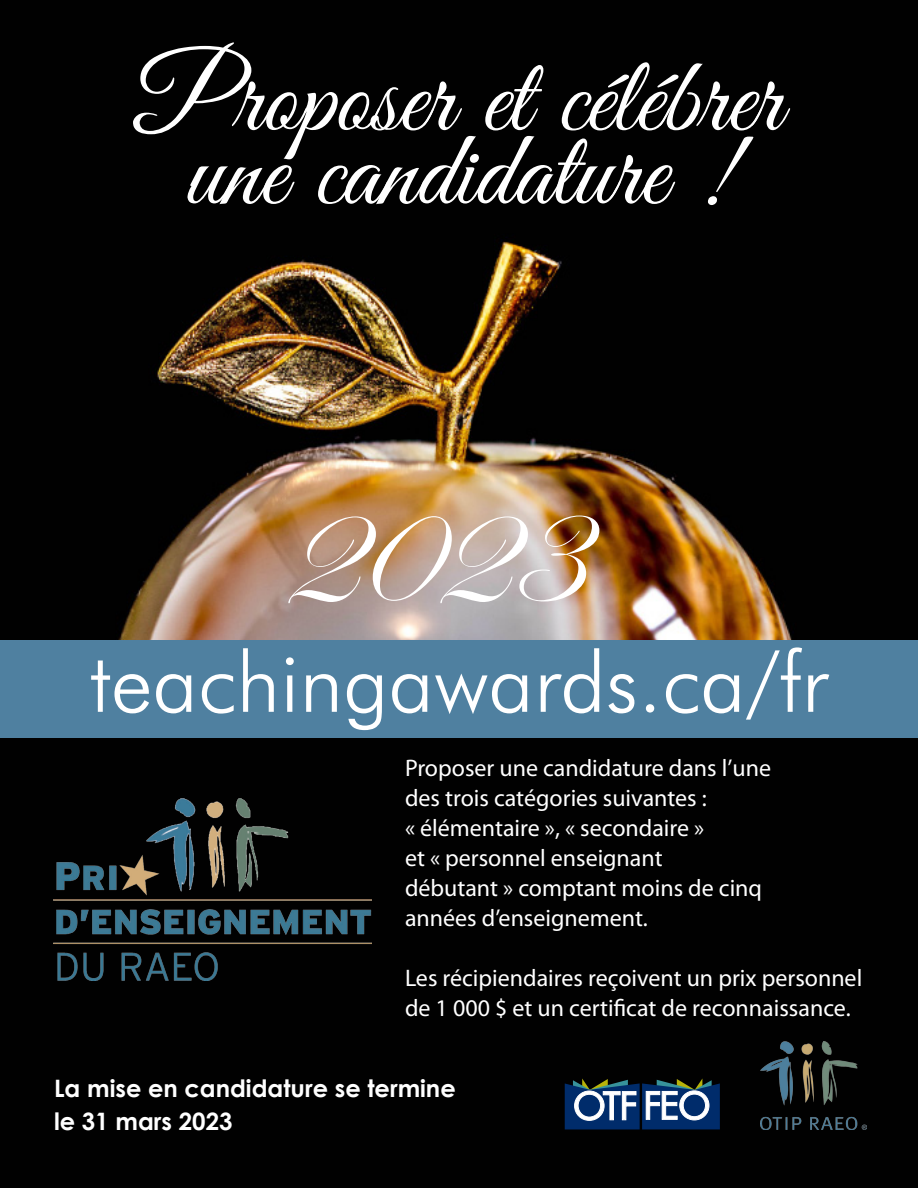
<style>
.page{position:relative;width:918px;height:1188px;background:#010101}
.page>*{position:absolute;margin:0;border:0;box-sizing:border-box;transform-origin:0 0}
.t1{font:159px "Edwardian Script ITC";color:#fff}
.t2{font:108px "Great Vibes";color:#fff}
.t3{font:300 84px "Futura BT";color:#fff}
.t4{font:24px "Myriad Pro";color:#fff}
.t5{font:700 24px "Century Gothic";color:#fff}
</style>
<div class="page">
<img style="left:118px;top:240px;width:674px;height:400px">
<div style="left:0;top:640px;width:918px;height:98px;background:#4f80a0"></div>
<img style="left:761px;top:1041px;width:106px;height:88px">
<svg style="left:565px;top:1078px;width:155px;height:51px;background:#39577b"></svg>
<img style="left:54px;top:798px;width:317px;height:182px">
<p class="t2" style="left:136px;top:38px;width:648px">Proposer et célébrer</p>
<p class="t2" style="left:185px;top:112px;width:549px">une candidature !</p>
<p class="t1" style="left:275px;top:465px;width:306px">2023</p>
<p class="t3" style="left:90px;top:631px;width:739px">teachingawards.ca/fr</p>
<p class="t4" style="left:405px;top:753px;width:368px">Proposer une candidature dans l’une</p>
<p class="t4" style="left:405px;top:783px;width:303px">des trois catégories suivantes :</p>
<p class="t4" style="left:405px;top:813px;width:301px">« élémentaire », « secondaire »</p>
<p class="t4" style="left:405px;top:843px;width:259px">et « personnel enseignant</p>
<p class="t4" style="left:405px;top:873px;width:359px">débutant » comptant moins de cinq</p>
<p class="t4" style="left:405px;top:903px;width:244px">années d’enseignement.</p>
<p class="t4" style="left:405px;top:963px;width:459px">Les récipiendaires reçoivent un prix personnel</p>
<p class="t4" style="left:405px;top:993px;width:447px">de 1 000 $ et un certificat de reconnaissance.</p>
<p class="t5" style="left:54px;top:1070px;width:403px">La mise en candidature se termine</p>
<p class="t5" style="left:54px;top:1103px;width:180px">le 31 mars 2023</p>
</div>
